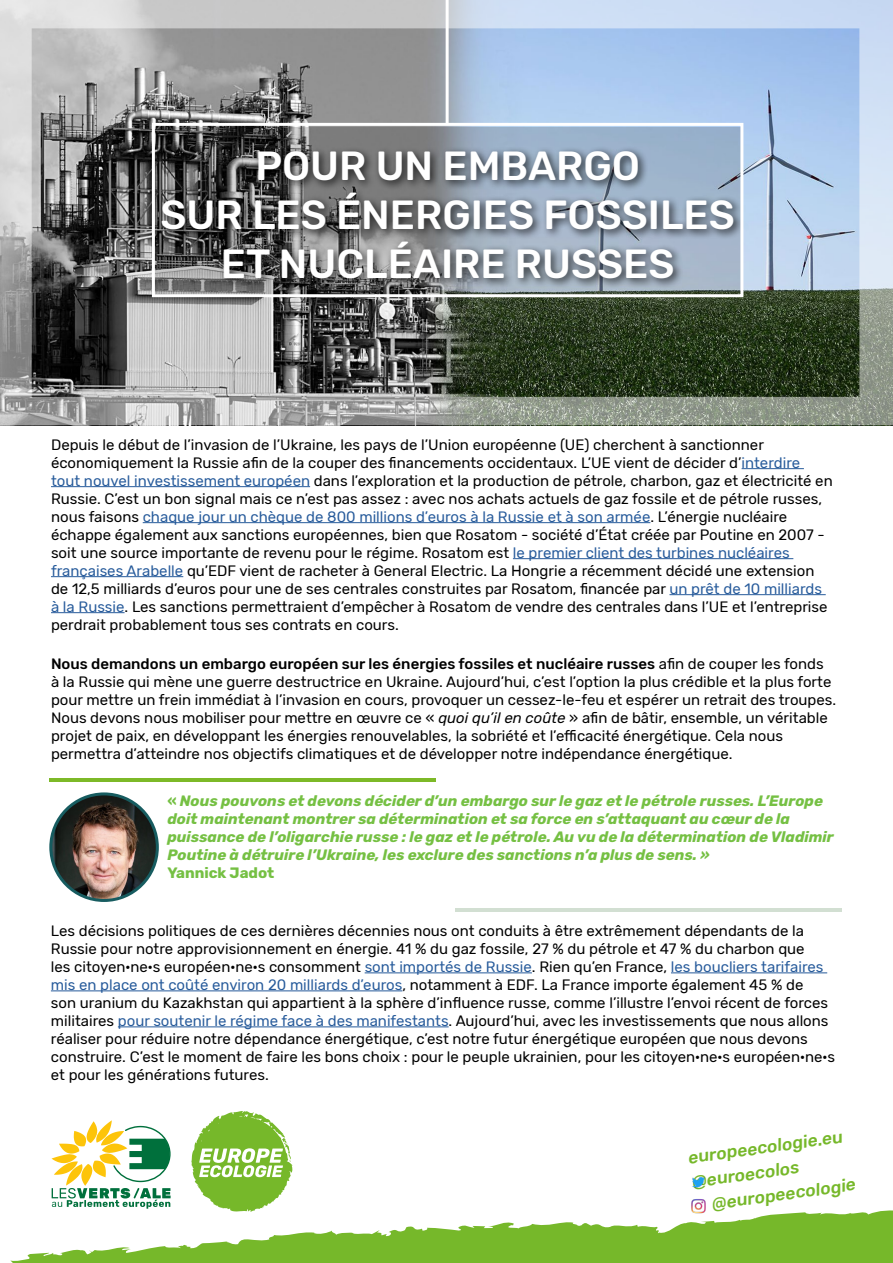
<style>
.page{position:relative;width:893px;height:1263px;background:#fff}
.page>*{position:absolute;margin:0;border:0;box-sizing:border-box;transform-origin:0 0}
.t1{font:500 40.5px/48.6px "Rubik";color:#fff;text-align:center}
.t2{font:500 17.55px/24.5px "Rubik";color:#76b82a}
.t3{font:15px/18px "Rubik";color:#000}
.t4{font:italic 700 15px/18px "Rubik";color:#75c043}
.t5{font:700 15px "Rubik";color:#75c043}
.s1{color:#275b9b}
.s2{font-weight:500}
.s3{font-style:italic}
.s4{font-style:normal}
</style>
<div class="page">
<svg style="left:191px;top:1111px;width:102px;height:99px"></svg>
<svg style="left:52px;top:1120px;width:119px;height:88px"></svg>
<svg style="left:10px;top:1210px;width:883px;height:53px"></svg>
<svg style="left:270px;top:1219px;width:623px;height:44px;background:#8ac24a"></svg>
<img style="left:692px;top:1177px;width:13px;height:11px">
<img style="left:688px;top:1199px;width:20px;height:15px">
<svg style="left:0;top:0;width:893px;height:425px;background:#838c92"></svg>
<hr style="left:49px;top:778px;width:386px;height:3px;background:#7db928">
<hr style="left:455px;top:908px;width:387px;height:3px;background:#d2dfd2">
<hr style="left:742px;top:468px;width:62px;height:1px;background:#275b9b">
<hr style="left:51px;top:486px;width:259px;height:1px;background:#275b9b">
<hr style="left:143px;top:522px;width:507px;height:1px;background:#275b9b">
<hr style="left:513px;top:558px;width:280px;height:1px;background:#275b9b">
<hr style="left:51px;top:576px;width:132px;height:1px;background:#275b9b">
<hr style="left:669px;top:594px;width:157px;height:1px;background:#275b9b">
<hr style="left:51px;top:612px;width:74px;height:1px;background:#275b9b">
<img style="left:51px;top:794px;width:106px;height:106px;border-radius:53px">
<div style="left:49px;top:792px;width:110px;height:110px;border:3px solid #175c60;border-radius:50%"></div>
<hr style="left:365px;top:972px;width:167px;height:1px;background:#275b9b">
<hr style="left:671px;top:972px;width:156px;height:1px;background:#275b9b">
<hr style="left:51px;top:990px;width:351px;height:1px;background:#275b9b">
<hr style="left:118px;top:1026px;width:331px;height:1px;background:#275b9b">
<h1 class="t1" style="left:161px;top:143px;width:576px">POUR UN EMBARGO<br>SUR LES ÉNERGIES FOSSILES<br>ET NUCLÉAIRE RUSSES</h1>
<p class="t3" style="left:51px;top:436px;width:783px">Depuis le début de l’invasion de l’Ukraine, les pays de l’Union européenne (UE) cherchent à sanctionner économiquement la Russie afin de la couper des financements occidentaux. L’UE vient de décider d’<span class="s1">interdire tout nouvel investissement européen</span> dans l’exploration et la production de pétrole, charbon, gaz et électricité en Russie. C’est un bon signal mais ce n’est pas assez : avec nos achats actuels de gaz fossile et de pétrole russes, nous faisons <span class="s1">chaque jour un chèque de 800 millions d’euros à la Russie et à son armée</span>. L’énergie nucléaire échappe également aux sanctions européennes, bien que Rosatom - société d’État créée par Poutine en 2007 - soit une source importante de revenu pour le régime. Rosatom est <span class="s1">le premier client des turbines nucléaires françaises Arabelle</span> qu’EDF vient de racheter à General Electric. La Hongrie a récemment décidé une extension de 12,5 milliards d’euros pour une de ses centrales construites par Rosatom, financée par <span class="s1">un prêt de 10 milliards à la Russie</span>. Les sanctions permettraient d’empêcher à Rosatom de vendre des centrales dans l’UE et l’entreprise perdrait probablement tous ses contrats en cours.</p>
<p class="t3" style="left:51px;top:655px;width:787px"><span class="s2">Nous demandons un embargo européen sur les énergies fossiles et nucléaire russes</span> afin de couper les fonds<br>à la Russie qui mène une guerre destructrice en Ukraine. Aujourd’hui, c’est l’option la plus crédible et la plus forte pour mettre un frein immédiat à l’invasion en cours, provoquer un cessez-le-feu et espérer un retrait des troupes.<br>Nous devons nous mobiliser pour mettre en œuvre ce « <span class="s3">quoi qu’il en coûte</span> » afin de bâtir, ensemble, un véritable projet de paix, en développant les énergies renouvelables, la sobriété et l’efficacité énergétique. Cela nous permettra d’atteindre nos objectifs climatiques et de développer notre indépendance énergétique.</p>
<p class="t4" style="left:167px;top:793px;width:668px"><span class="s4">«</span> Nous pouvons et devons décider d’un embargo sur le gaz et le pétrole russes. L’Europe doit maintenant montrer sa détermination et sa force en s’attaquant au cœur de la puissance de l’oligarchie russe : le gaz et le pétrole. Au vu de la détermination de Vladimir Poutine à détruire l’Ukraine, les exclure des sanctions n’a plus de sens. »</p>
<p class="t5" style="left:167px;top:864px;width:109px">Yannick Jadot</p>
<p class="t3" style="left:51px;top:922px;width:786px">Les décisions politiques de ces dernières décennies nous ont conduits à être extrêmement dépendants de la Russie pour notre approvisionnement en énergie. 41 % du gaz fossile, 27 % du pétrole et 47 % du charbon que<br>les citoyen·ne·s européen·ne·s consomment <span class="s1">sont importés de Russie</span>. Rien qu’en France, <span class="s1">les boucliers tarifaires mis en place ont coûté environ 20 milliards d’euros</span>, notamment à EDF. La France importe également 45 % de<br>son uranium du Kazakhstan qui appartient à la sphère d’influence russe, comme l’illustre l’envoi récent de forces militaires <span class="s1">pour soutenir le régime face à des manifestants</span>. Aujourd’hui, avec les investissements que nous allons réaliser pour réduire notre dépendance énergétique, c’est notre futur énergétique européen que nous devons construire. C’est le moment de faire les bons choix : pour le peuple ukrainien, pour les citoyen·ne·s européen·ne·s et pour les générations futures.</p>
<p class="t2" style="left:686px;top:1146px;width:157px;rotate:-8deg">europeecologie.eu @euroecolos</p>
<p class="t2" style="left:710px;top:1192px;width:147px;rotate:-8deg">@europeecologie</p>
</div>
